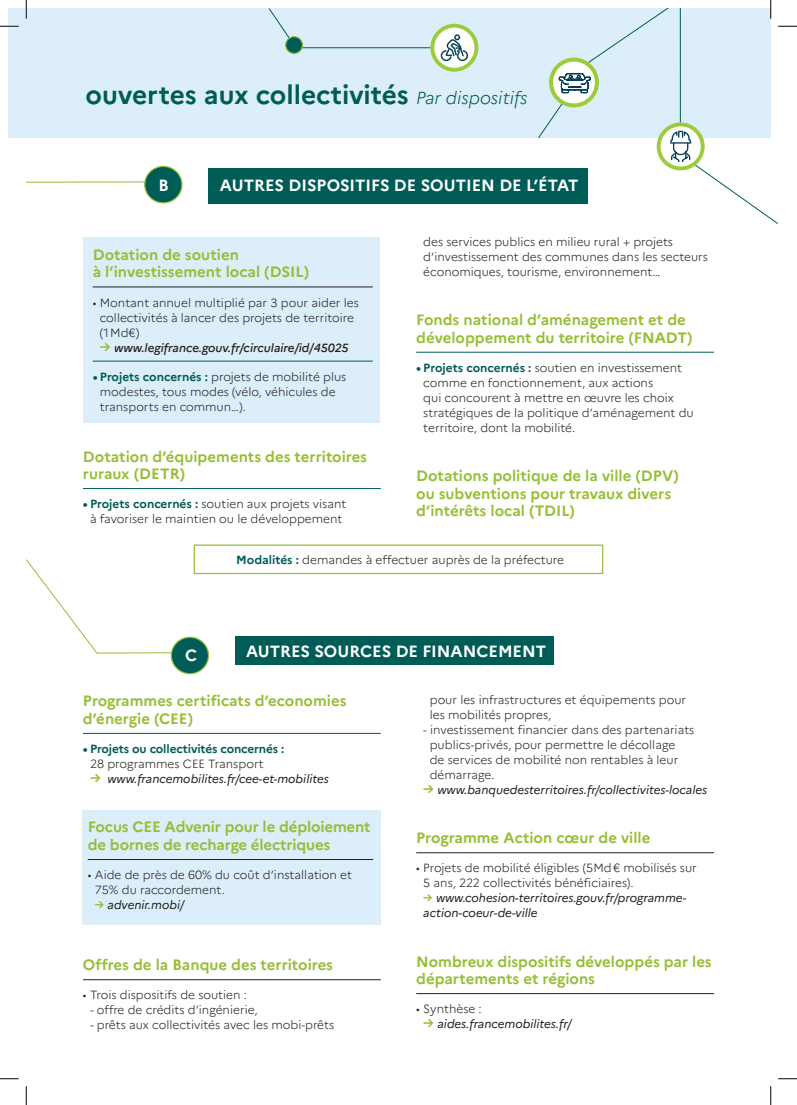
<style>
.page{position:relative;width:797px;height:1105px;background:#fff}
.page>*{position:absolute;margin:0;border:0;box-sizing:border-box;transform-origin:0 0}
.t1{font:700 26.25px "Marianne";color:#005c56}
.t2{font:700 16.25px "Marianne";color:#fff}
.projet{font:700 15px/17.5px "Marianne";color:#97be36}
.texte{font:300 11.88px/15px "Marianne";color:#231f20}
.t3{font:italic 11.88px/15px "Marianne";color:#231f20}
.t4{font:700 11.88px/15px "Marianne";letter-spacing:-.01em;color:#005c56}
.t5{font:italic 500 11.88px "Marianne";letter-spacing:-.005em;color:#231f20}
.s1{font-weight:300;font-style:italic;font-size:17.5px}
.s2{font-weight:700;font-style:normal;font-size:13.75px;color:#97be36}
.s3{font-weight:700;color:#005c56}
.s4{font-weight:300;color:#231f20}
.s5{font-weight:700;font-style:normal;color:#97be36}
</style>
<div class="page">
<div style="left:82px;top:810px;width:299px;height:115px;background:#dbeef9"></div>
<hr style="left:26px;top:182px;width:135px;height:1px;background:#97be36">
<div style="left:145px;top:166px;width:37px;height:37px;background:#005c56;border-radius:50%"></div>
<div style="left:144px;top:166px;width:38px;height:37px;border:1px solid #97be36;border-radius:50%"></div>
<svg style="left:26px;top:559px;width:162px;height:95px"></svg>
<div style="left:171px;top:637px;width:37px;height:37px;background:#005c56;border-radius:50%"></div>
<div style="left:171px;top:637px;width:38px;height:37px;border:1px solid #97be36;border-radius:50%"></div>
<div style="left:208px;top:168px;width:380px;height:36px;background:#005c56"></div>
<div style="left:236px;top:637px;width:318px;height:28px;background:#005c56"></div>
<hr style="left:83px;top:488px;width:298px;height:1px;background:#005c56">
<hr style="left:416px;top:352px;width:298px;height:1px;background:#005c56">
<hr style="left:83px;top:733px;width:298px;height:1px;background:#005c56">
<hr style="left:83px;top:979px;width:298px;height:1px;background:#231f20">
<hr style="left:416px;top:852px;width:298px;height:1px;background:#231f20">
<hr style="left:416px;top:993px;width:298px;height:1px;background:#231f20">
<div style="left:9px;top:9px;width:761px;height:129px;background:#dbeef9"></div>
<svg style="left:269px;top:9px;width:209px;height:63px"></svg>
<div style="left:286px;top:37px;width:16px;height:16px;background:#005c56;border-radius:50%"></div>
<div style="left:285px;top:36px;width:18px;height:18px;border:1px solid #97be36;border-radius:50%"></div>
<div style="left:194px;top:544px;width:409px;height:30px;border:1px solid #97be36"></div>
<div style="left:84px;top:238px;width:296px;height:185px;background:#dbeef9"></div>
<hr style="left:93px;top:287px;width:280px;height:1px;background:#231f20">
<hr style="left:93px;top:361px;width:280px;height:1px;background:#005c56">
<hr style="left:88px;top:859px;width:285px;height:1px;background:#231f20">
<svg style="left:0;top:25px;width:19px;height:2px"></svg>
<svg style="left:0;top:1078px;width:19px;height:1px"></svg>
<svg style="left:778px;top:1078px;width:19px;height:1px"></svg>
<svg style="left:25px;top:0;width:2px;height:19px"></svg>
<svg style="left:25px;top:1086px;width:2px;height:19px"></svg>
<svg style="left:537px;top:0;width:260px;height:224px"></svg>
<svg style="left:770px;top:1086px;width:1px;height:19px"></svg>
<h1 class="t1" style="left:85px;top:78px;width:443px">ouvertes aux collectivités <span class="s1">Par dispositifs</span></h1>
<p class="t2" style="left:159px;top:175px;width:12px">B</p>
<p class="t2" style="left:220px;top:175px;width:360px">AUTRES DISPOSITIFS DE SOUTIEN DE L’ÉTAT</p>
<p class="projet" style="left:93px;top:246px;width:218px">Dotation de soutien<br>à l’investissement local (DSIL)</p>
<p class="texte" style="left:100px;top:295px;width:260px;text-indent:-7px">• Montant annuel multiplié par 3 pour aider les collectivités à lancer des projets de territoire (1Md€)</p>
<p class="t5" style="left:100px;top:340px;width:250px"><span class="s2">→</span> www.legifrance.gouv.fr/circulaire/id/45025</p>
<p class="texte" style="left:100px;top:369px;width:248px;text-indent:-7px"><span class="s3">• Projets concernés :</span> projets de mobilité plus modestes, tous modes (vélo, véhicules de transports en commun…).</p>
<p class="projet" style="left:83px;top:447px;width:286px">Dotation d’équipements des territoires ruraux (DETR)</p>
<p class="texte" style="left:83px;top:496px;width:265px;text-align:center"><span class="s3">• Projets concernés :</span> soutien aux projets visant à favoriser le maintien ou le développement</p>
<p class="texte" style="left:423px;top:234px;width:286px">des services publics en milieu rural + projets d’investissement des communes dans les secteurs économiques, tourisme, environnement…</p>
<p class="projet" style="left:416px;top:311px;width:278px">Fonds national d’aménagement et de développement du territoire (FNADT)</p>
<p class="texte" style="left:423px;top:360px;width:272px;text-indent:-7px"><span class="s3">• Projets concernés :</span> soutien en investissement comme en fonctionnement, aux actions<br>qui concourent à mettre en œuvre les choix stratégiques de la politique d’aménagement du territoire, dont la mobilité.</p>
<p class="projet" style="left:416px;top:467px;width:264px">Dotations politique de la ville (DPV) ou subventions pour travaux divers d’intérêts local (TDIL)</p>
<p class="t2" style="left:185px;top:646px;width:14px">C</p>
<p class="texte" style="left:236px;top:552px;width:329px"><span class="s3">Modalités :</span> demandes à effectuer auprès de la préfecture</p>
<p class="t2" style="left:246px;top:641px;width:302px">AUTRES SOURCES DE FINANCEMENT</p>
<p class="projet" style="left:83px;top:692px;width:265px">Programmes certificats d’economies d’énergie (CEE)</p>
<p class="t4" style="left:90px;top:741px;width:196px;text-indent:-7px">• Projets ou collectivités concernés :<br><span class="s4">28 programmes CEE Transport</span></p>
<p class="t3" style="left:90px;top:771px;width:240px"><span class="s2">→</span> www.francemobilites.fr/cee-et-mobilites</p>
<p class="projet" style="left:88px;top:818px;width:284px">Focus CEE Advenir pour le déploiement de bornes de recharge électriques</p>
<p class="texte" style="left:95px;top:867px;width:259px;text-indent:-7px">• Aide de près de 60% du coût d’installation et<br>75% du raccordement.</p>
<p class="t3" style="left:95px;top:897px;width:91px"><span class="s5">→</span> advenir.mobi/</p>
<p class="projet" style="left:83px;top:956px;width:252px">Offres de la Banque des territoires</p>
<p class="texte" style="left:83px;top:988px;width:165px">• Trois dispositifs de soutien :</p>
<p class="texte" style="left:90px;top:1003px;width:169px">- offre de crédits d’ingénierie,</p>
<p class="texte" style="left:90px;top:1018px;width:246px">- prêts aux collectivités avec les mobi-prêts</p>
<p class="texte" style="left:430px;top:692px;width:258px">pour les infrastructures et équipements pour les mobilités propres,</p>
<p class="texte" style="left:430px;top:722px;width:266px;text-indent:-6px">- investissement financier dans des partenariats publics-privés, pour permettre le décollage<br>de services de mobilité non rentables à leur démarrage.</p>
<p class="t3" style="left:423px;top:782px;width:285px"><span class="s2">→</span> www.banquedesterritoires.fr/collectivites-locales</p>
<p class="projet" style="left:416px;top:829px;width:236px">Programme Action cœur de ville</p>
<p class="texte" style="left:423px;top:861px;width:275px;text-indent:-7px">• Projets de mobilité éligibles (5Md€ mobilisés sur<br>5 ans, 222 collectivités bénéficiaires).</p>
<p class="t3" style="left:423px;top:891px;width:265px"><span class="s5">→</span> www.cohesion-territoires.gouv.fr/programme&shy;action-coeur-de-ville</p>
<p class="projet" style="left:416px;top:952px;width:297px">Nombreux dispositifs développés par les départements et régions</p>
<p class="texte" style="left:416px;top:1001px;width:67px">• Synthèse :</p>
<p class="t3" style="left:423px;top:1016px;width:150px"><span class="s2">→</span> aides.francemobilites.fr/</p>
</div>
